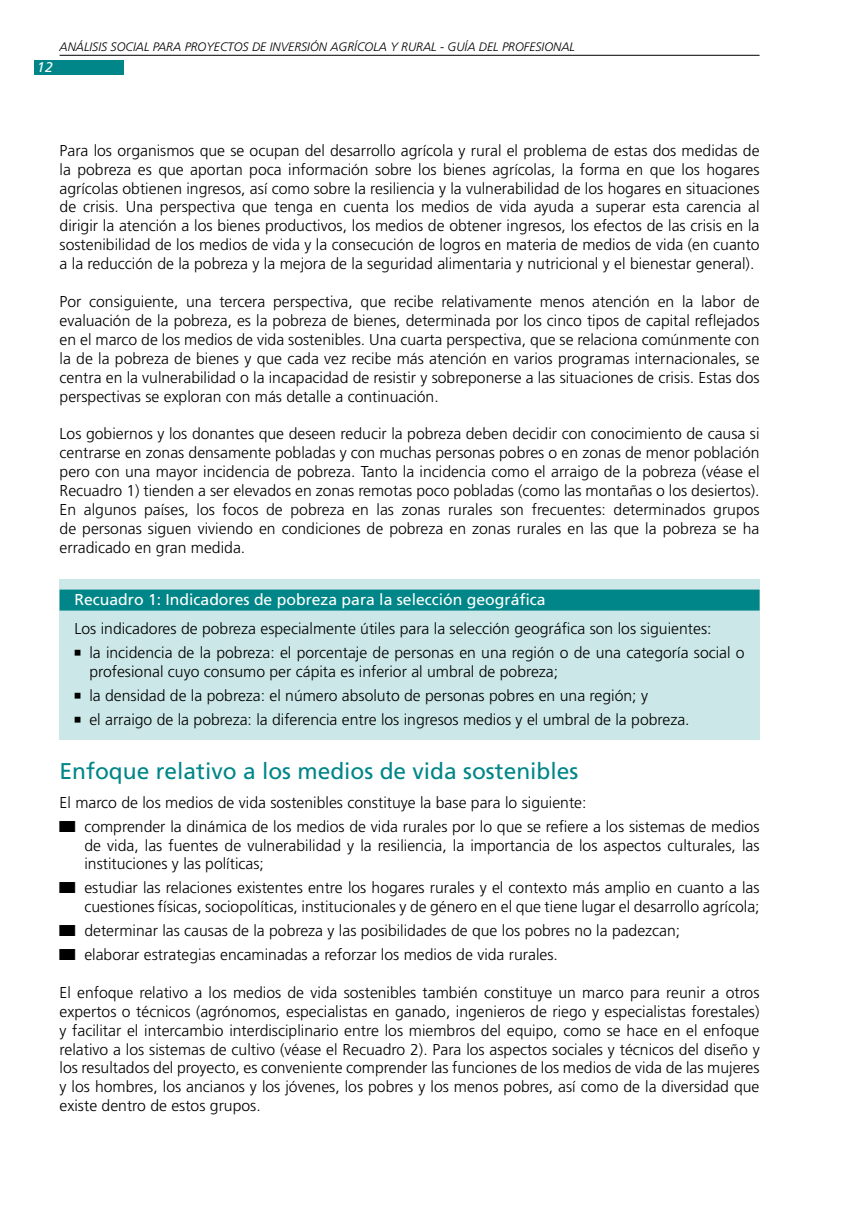
<style>
.page{position:relative;width:844px;height:1211px;background:#fff}
.page>*{position:absolute;margin:0;border:0;box-sizing:border-box;transform-origin:0 0}
.t1{font:22.75px "Frutiger LT Std";color:#008688}
.t2{font:300 15.75px/18.9px "Frutiger LT Std";color:#000}
.t3{font:15.75px "Frutiger LT Std";color:#fff}
.t4{font:italic 14px "Frutiger LT Std";color:#fff}
.t5{font:italic 300 12.25px "Frutiger LT Std";color:#000}
</style>
<div class="page">
<div style="left:35px;top:60px;width:89px;height:14px;background:#008688"></div>
<hr style="left:60px;top:55px;width:699px;height:1px;background:#000">
<div style="left:60px;top:578px;width:699px;height:161px;background:#cce7e7"></div>
<div style="left:60px;top:589px;width:699px;height:21px;background:#008688"></div>
<p class="t5" style="left:60px;top:40px;width:427px">ANÁLISIS SOCIAL PARA PROYECTOS DE INVERSIÓN AGRÍCOLA Y RURAL - GUÍA DEL</p>
<p class="t5" style="left:502px;top:40px;width:35px">PRO FESION</p>
<p class="t5" style="left:561px;top:40px;width:14px">AL</p>
<p class="t4" style="left:37px;top:59px;width:17px">12</p>
<p class="t2" style="left:60px;top:141px;width:701px;text-align:justify">Para los organismos que se ocupan del desarrollo agrícola y rural el problema de estas dos medidas de la pobreza es que aportan poca información sobre los bienes agrícolas, la forma en que los hogares agrícolas obtienen ingresos, así como sobre la resiliencia y la vulnerabilidad de los hogares en situaciones de crisis. Una perspectiva que tenga en cuenta los medios de vida ayuda a superar esta carencia al dirigir la atención a los bienes productivos, los medios de obtener ingresos, los efectos de las crisis en la sostenibilidad de los medios de vida y la consecución de logros en materia de medios de vida (en cuanto a la reducción de la pobreza y la mejora de la seguridad alimentaria y nutricional y el bienestar general).</p>
<p class="t2" style="left:60px;top:292px;width:701px;text-align:justify">Por consiguiente, una tercera perspectiva, que recibe relativamente menos atención en la labor de evaluación de la pobreza, es la pobreza de bienes, determinada por los cinco tipos de capital reflejados en el marco de los medios de vida sostenibles. Una cuarta perspectiva, que se relaciona comúnmente con la de la pobreza de bienes y que cada vez recibe más atención en varios programas internacionales, se centra en la vulnerabilidad o la incapacidad de resistir y sobreponerse a las situaciones de crisis. Estas dos perspectivas se exploran con más detalle a continuación.</p>
<p class="t2" style="left:60px;top:425px;width:701px;text-align:justify">Los gobiernos y los donantes que deseen reducir la pobreza deben decidir con conocimiento de causa si centrarse en zonas densamente pobladas y con muchas personas pobres o en zonas de menor población pero con una mayor incidencia de pobreza. Tanto la incidencia como el arraigo de la pobreza (véase el Recuadro 1) tienden a ser elevados en zonas remotas poco pobladas (como las montañas o los desiertos).<br>En algunos países, los focos de pobreza en las zonas rurales son frecuentes: determinados grupos de personas siguen viviendo en condiciones de pobreza en zonas rurales en las que la pobreza se ha erradicado en gran medida.</p>
<p class="t3" style="left:74px;top:590px;width:472px">Recuadro 1: Indicadores de pobreza para la selección geográfica</p>
<p class="t2" style="left:89px;top:617px;width:656px;line-height:23.8px;text-indent:-15px">Los indicadores de pobreza especialmente útiles para la selección geográfica son los siguientes:<br>la incidencia de la pobreza: el porcentaje de personas en una región o de una categoría social o</p>
<p class="t2" style="left:89px;top:660px;width:601px;line-height:23.8px">profesional cuyo consumo per cápita es inferior al umbral de pobreza;<br>la densidad de la pobreza: el número absoluto de personas pobres en una región; y<br>el arraigo de la pobreza: la diferencia entre los ingresos medios y el umbral de la pobreza.</p>
<h1 class="t1" style="left:60px;top:757px;width:520px">Enfoque relativo a los medios de vida sostenibles</h1>
<p class="t2" style="left:84px;top:790px;width:676px;line-height:23.8px;text-indent:-25px">El marco de los medios de vida sostenibles constituye la base para lo siguiente:<br>comprender la dinámica de los medios de vida rurales por lo que se refiere a los sistemas de medios</p>
<p class="t2" style="left:84px;top:835px;width:676px">de vida, las fuentes de vulnerabilidad y la resiliencia, la importancia de los aspectos culturales, las instituciones y las políticas;</p>
<p class="t2" style="left:84px;top:878px;width:676px">estudiar las relaciones existentes entre los hogares rurales y el contexto más amplio en cuanto a las cuestiones físicas, sociopolíticas, institucionales y de género en el que tiene lugar el desarrollo agrícola;</p>
<p class="t2" style="left:84px;top:919px;width:597px;line-height:23.8px">determinar las causas de la pobreza y las posibilidades de que los pobres no la padezcan; elaborar estrategias encaminadas a reforzar los medios de vida rurales.</p>
<p class="t2" style="left:60px;top:983px;width:701px;text-align:justify">El enfoque relativo a los medios de vida sostenibles también constituye un marco para reunir a otros expertos o técnicos (agrónomos, especialistas en ganado, ingenieros de riego y especialistas forestales) y facilitar el intercambio interdisciplinario entre los miembros del equipo, como se hace en el enfoque relativo a los sistemas de cultivo (véase el Recuadro 2). Para los aspectos sociales y técnicos del diseño y los resultados del proyecto, es conveniente comprender las funciones de los medios de vida de las mujeres y los hombres, los ancianos y los jóvenes, los pobres y los menos pobres, así como de la diversidad que existe dentro de estos grupos.</p>
</div>
